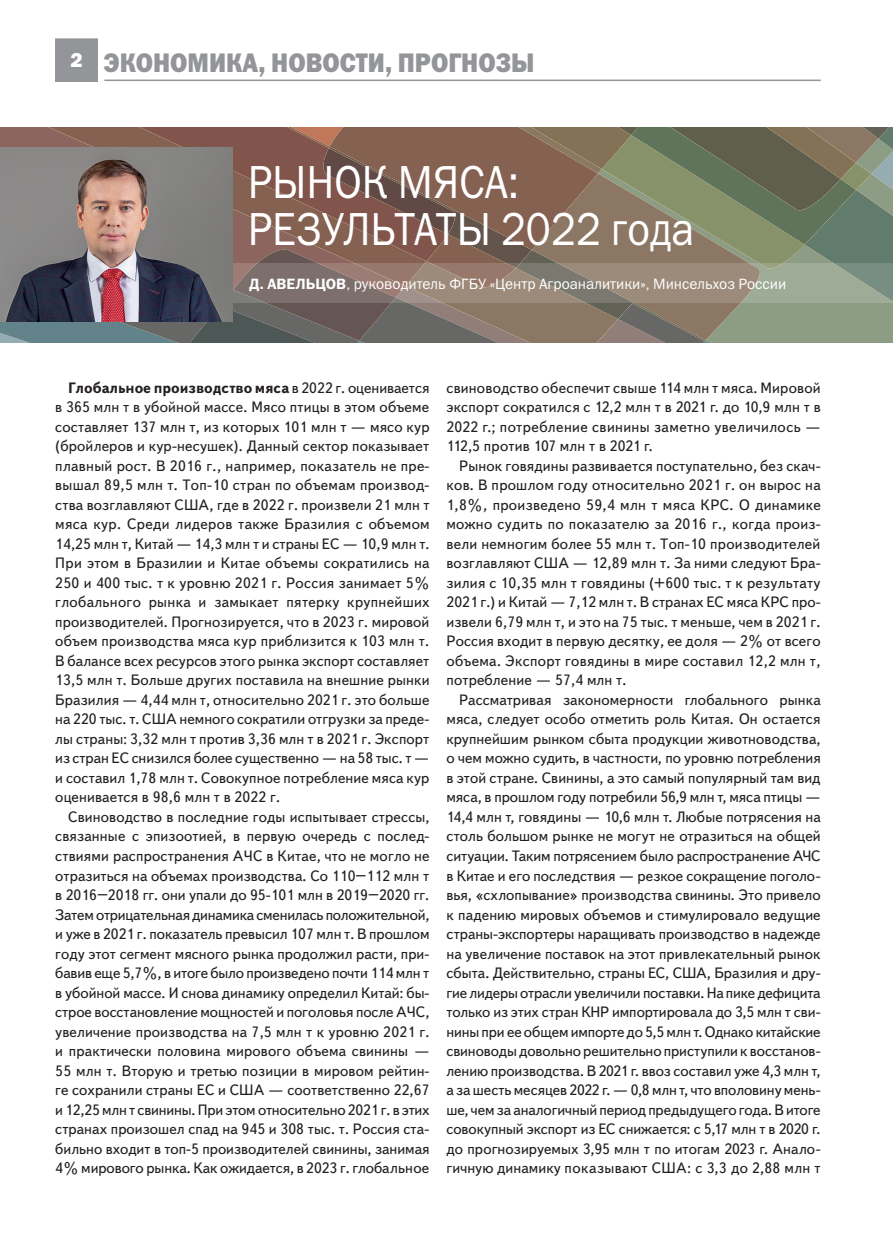
<style>
.page{position:relative;width:893px;height:1234px;background:#fff}
.page>*{position:absolute;margin:0;border:0;box-sizing:border-box;transform-origin:0 0}
.Zagolovok{font:46.5px "Franklin Gothic Book C";color:#fff;scale:.9 1}
.Zagolovok-2{font:27px "Franklin Gothic Heavy C";color:#939598;scale:.9 1}
.t1{font:800 21px "Franklin Gothic";color:#fff}
.Osnovnoy_text-10-13{font:15px/19.5px "Text Book C";letter-spacing:.01em;color:#231f20;text-align:justify}
.Autor{font:15px "Franklin Gothic Book C";color:#fff}
.s1{font-family:"Franklin Gothic Demi C"}
.s2{font-weight:700}
</style>
<div class="page">
<div style="left:55px;top:39px;width:43px;height:42px;background:#939598"></div>
<hr style="left:104px;top:79px;width:717px;height:2px;background:#939598">
<svg style="left:0;top:128px;width:893px;height:214px;background:#7c6f5f"></svg>
<svg style="left:232px;top:263px;width:660px;height:39px;background:#92887b"></svg>
<img style="left:0;top:147px;width:232px;height:174px">
<p class="t1" style="left:70px;top:47px;width:14px">2</p>
<p class="Zagolovok-2" style="left:103px;top:47px;width:480px">экономика, новости, прогнозы</p>
<p class="Zagolovok" style="left:248px;top:156px;width:303px">РЫНОК МЯСА:</p>
<p class="Zagolovok" style="left:248px;top:203px;width:498px">результаты 2022 года</p>
<p class="Autor" style="left:249px;top:275px;width:538px"><span class="s1">Д. АВЕЛЬЦОВ</span>, руководитель ФГБУ «Центр Агроаналитики», Минсельхоз России</p>
<p class="Osnovnoy_text-10-13" style="left:55px;top:378px;width:376px;text-indent:13px"><span class="s2">Глобальное производство мяса</span> в 2022 г. оценивается в 365 млн т в убойной массе. Мясо птицы в этом объеме составляет 137 млн т, из которых 101 млн т — мясо кур (бройлеров и кур-несушек). Данный сектор показывает плавный рост. В 2016 г., например, показатель не пре&shy;вышал 89,5 млн т. Топ-10 стран по объемам производ&shy;ства возглавляют США, где в 2022 г. произвели 21 млн т</p>
<p class="Osnovnoy_text-10-13" style="left:55px;top:514px;width:376px">мяса кур. Среди лидеров также Бразилия с объемом</p>
<p class="Osnovnoy_text-10-13" style="left:55px;top:534px;width:376px">14,25 млн т, Китай — 14,3 млн т и страны ЕС — 10,9 млн т.</p>
<p class="Osnovnoy_text-10-13" style="left:55px;top:553px;width:376px">При этом в Бразилии и Китае объемы сократились на 250 и 400 тыс. т к уровню 2021 г. Россия занимает 5% глобального рынка и замыкает пятерку крупнейших производителей. Прогнозируется, что в 2023 г. мировой объем производства мяса кур приблизится к 103 млн т.</p>
<p class="Osnovnoy_text-10-13" style="left:55px;top:651px;width:376px">В балансе всех ресурсов этого рынка экспорт составляет 13,5 млн т. Больше других поставила на внешние рынки Бразилия — 4,44 млн т, относительно 2021 г. это больше на 220 тыс. т. США немного сократили отгрузки за преде&shy;лы страны: 3,32 млн т против 3,36 млн т в 2021 г. Экспорт из стран ЕС снизился более существенно — на 58 тыс. т —</p>
<p class="Osnovnoy_text-10-13" style="left:55px;top:768px;width:376px">и составил 1,78 млн т. Совокупное потребление мяса кур оценивается в 98,6 млн т в 2022 г.</p>
<p class="Osnovnoy_text-10-13" style="left:55px;top:807px;width:376px;text-indent:13px">Свиноводство в последние годы испытывает стрессы, связанные с эпизоотией, в первую очередь с послед&shy;ствиями распространения АЧС в Китае, что не могло не отразиться на объемах производства. Со 110–112 млн т в 2016–2018 гг. они упали до 95-101 млн в 2019–2020 гг.<br>Затем отрицательная динамика сменилась положительной, и уже в 2021 г. показатель превысил 107 млн т. В прошлом году этот сегмент мясного рынка продолжил расти, при&shy;бавив еще 5,7%, в итоге было произведено почти 114 млн т</p>
<p class="Osnovnoy_text-10-13" style="left:55px;top:982px;width:376px">в убойной массе. И снова динамику определил Китай: бы&shy;строе восстановление мощностей и поголовья после АЧС, увеличение производства на 7,5 млн т к уровню 2021 г. и практически половина мирового объема свинины —</p>
<p class="Osnovnoy_text-10-13" style="left:55px;top:1060px;width:376px">55 млн т. Вторую и третью позиции в мировом рейтин&shy;ге сохранили страны ЕС и США — соответственно 22,67</p>
<p class="Osnovnoy_text-10-13" style="left:55px;top:1099px;width:376px">и 12,25 млн т свинины. При этом относительно 2021 г. в этих странах произошел спад на 945 и 308 тыс. т. Россия ста&shy;бильно входит в топ-5 производителей свинины, занимая 4% мирового рынка. Как ожидается, в 2023 г. глобальное</p>
<p class="Osnovnoy_text-10-13" style="left:446px;top:378px;width:376px">свиноводство обеспечит свыше 114 млн т мяса. Мировой экспорт сократился с 12,2 млн т в 2021 г. до 10,9 млн т в 2022 г.; потребление свинины заметно увеличилось — 112,5 против 107 млн т в 2021 г.</p>
<p class="Osnovnoy_text-10-13" style="left:446px;top:456px;width:376px;text-indent:13px">Рынок говядины развивается поступательно, без скач&shy;ков. В прошлом году относительно 2021 г. он вырос на 1,8%, произведено 59,4 млн т мяса КРС. О динамике можно судить по показателю за 2016 г., когда произ&shy;вели немногим более 55 млн т. Топ-10 производителей возглавляют США — 12,89 млн т. За ними следуют Бра&shy;зилия с 10,35 млн т говядины (+600 тыс. т к результату</p>
<p class="Osnovnoy_text-10-13" style="left:446px;top:592px;width:376px">2021 г.) и Китай — 7,12 млн т. В странах ЕС мяса КРС про&shy;извели 6,79 млн т, и это на 75 тыс. т меньше, чем в 2021 г.<br>Россия входит в первую десятку, ее доля — 2% от всего объема. Экспорт говядины в мире составил 12,2 млн т,</p>
<p class="Osnovnoy_text-10-13" style="left:446px;top:670px;width:182px">потребление — 57,4 млн т.</p>
<p class="Osnovnoy_text-10-13" style="left:446px;top:690px;width:376px;text-indent:13px">Рассматривая закономерности глобального рынка мяса, следует особо отметить роль Китая. Он остается крупнейшим рынком сбыта продукции животноводства, о чем можно судить, в частности, по уровню потребления в этой стране. Свинины, а это самый популярный там вид мяса, в прошлом году потребили 56,9 млн т, мяса птицы —</p>
<p class="Osnovnoy_text-10-13" style="left:446px;top:807px;width:376px">14,4 млн т, говядины — 10,6 млн т. Любые потрясения на столь большом рынке не могут не отразиться на общей ситуации. Таким потрясением было распространение АЧС в Китае и его последствия — резкое сокращение поголо&shy;вья, «схлопывание» производства свинины. Это привело к падению мировых объемов и стимулировало ведущие страны-экспортеры наращивать производство в надежде на увеличение поставок на этот привлекательный рынок сбыта. Действительно, страны ЕС, США, Бразилия и дру&shy;гие лидеры отрасли увеличили поставки. На пике дефицита только из этих стран КНР импортировала до 3,5 млн т сви&shy;нины при ее общем импорте до 5,5 млн т. Однако китайские свиноводы довольно решительно приступили к восстанов&shy;лению производства. В 2021 г. ввоз составил уже 4,3 млн т,</p>
<p class="Osnovnoy_text-10-13" style="left:446px;top:1080px;width:376px">а за шесть месяцев 2022 г. — 0,8 млн т, что вполовину мень&shy;ше, чем за аналогичный период предыдущего года. В итоге совокупный экспорт из ЕС снижается: с 5,17 млн т в 2020 г.</p>
<p class="Osnovnoy_text-10-13" style="left:446px;top:1138px;width:376px">до прогнозируемых 3,95 млн т по итогам 2023 г. Анало&shy;гичную динамику показывают США: с 3,3 до 2,88 млн т</p>
</div>
